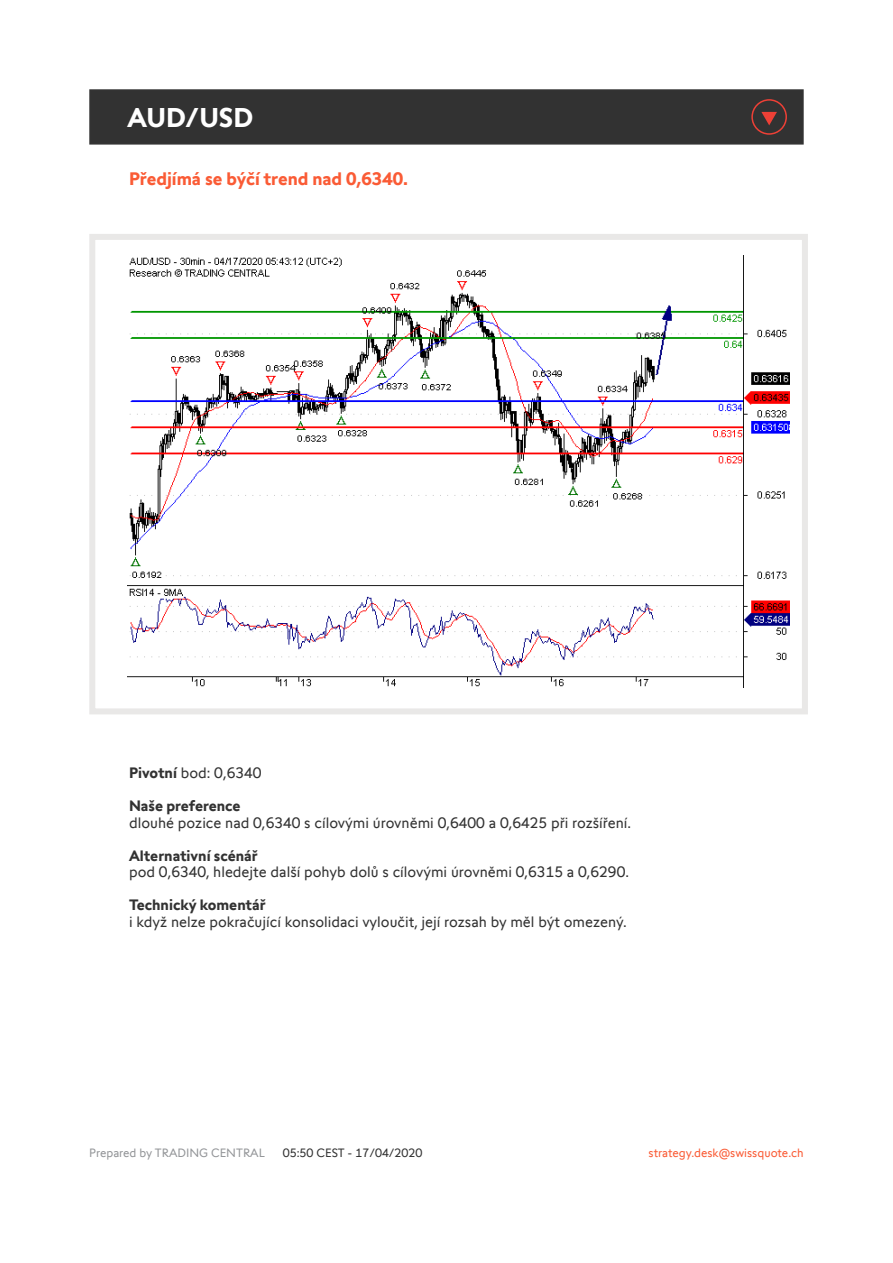
<style>
.page{position:relative;width:893px;height:1263px;background:#fff}
.page>*{position:absolute;margin:0;border:0;box-sizing:border-box;transform-origin:0 0}
.t1{font:700 27px "Swissquote CT";color:#fff}
.t2{font:700 18px "Swissquote CT";color:#fa5b35}
.t3{font:15px "Swissquote CT";color:#323232}
.t4{font:700 15px "Swissquote CT";color:#323232}
.t5{font:12px "Swissquote CT";color:#fa5b35}
.t6{font:12px "Swissquote CT";color:#939598}
.t7{font:12px "Swissquote CT";color:#323232}
.s1{font-weight:700}
</style>
<div class="page">
<div style="left:89px;top:234px;width:719px;height:480px;border:6px solid #e9e8e7"></div>
<div style="left:89px;top:89px;width:715px;height:56px;background:#323232;border:2px solid #323232"></div>
<img style="left:128px;top:255px;width:661px;height:432px">
<svg style="left:751px;top:99px;width:36px;height:36px"></svg>
<h1 class="t1" style="left:128px;top:101px;width:127px">AUD/USD</h1>
<p class="t2" style="left:129px;top:168px;width:281px">Předjímá se býčí trend nad 0,6340.</p>
<p class="t3" style="left:129px;top:764px;width:134px"><span class="s1">Pivotní</span> bod: 0,6340</p>
<p class="t4" style="left:129px;top:797px;width:113px">Naše preference</p>
<p class="t3" style="left:129px;top:814px;width:503px">dlouhé pozice nad 0,6340 s cílovými úrovněmi 0,6400 a 0,6425 při rozšíření.</p>
<p class="t4" style="left:129px;top:846px;width:130px">Alternativní scénář</p>
<p class="t3" style="left:129px;top:863px;width:501px">pod 0,6340, hledejte další pohyb dolů s cílovými úrovněmi 0,6315 a 0,6290.</p>
<p class="t4" style="left:129px;top:896px;width:138px">Technický komentář</p>
<p class="t3" style="left:129px;top:913px;width:499px">i když nelze pokračující konsolidaci vyloučit, její rozsah by měl být omezený.</p>
<p class="t6" style="left:89px;top:1145px;width:177px">Prepared by TRADING CENTRAL</p>
<p class="t7" style="left:283px;top:1145px;width:141px">05:50 CEST - 17/04/2020</p>
<p class="t5" style="left:649px;top:1145px;width:157px">strategy.desk@swissquote.ch</p>
</div>
